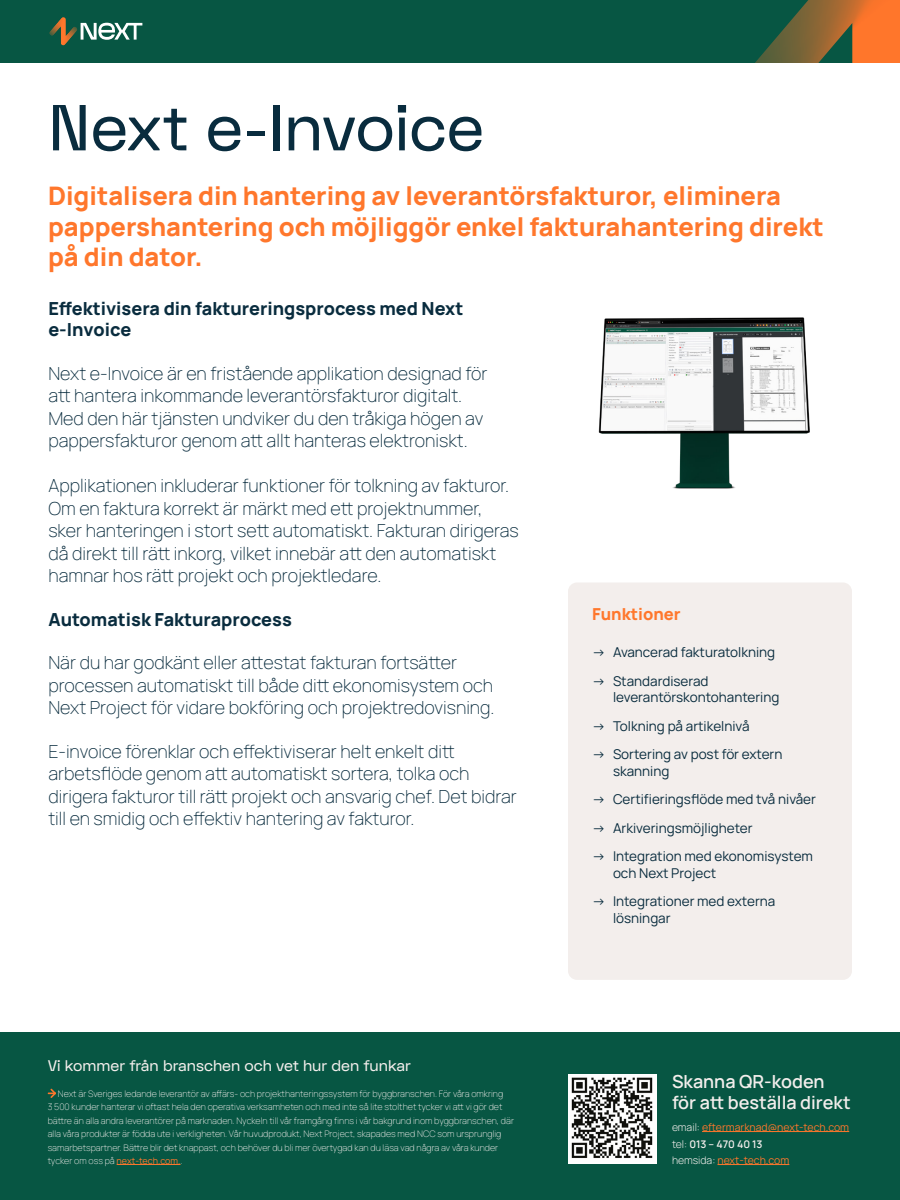
<style>
.page{position:relative;width:900px;height:1200px;background:#fff}
.page>*{position:absolute;margin:0;border:0;box-sizing:border-box;transform-origin:0 0}
.H1_-_Title{font:63px "FK Display Regular Alt";color:#092c3e}
.H2_-_Title_Subheader{font:800 25.5px/30.6px "Manrope";color:#ff772c}
.P_-_Body{font:200 18px/22.5px "Manrope";color:#092c3e}
.H3_-_Body_Header{font:800 18px/21px "Manrope";color:#092c3e}
.t1{font:600 18px/21px "Manrope";color:#f3eeec}
.P_-_Body-2{font:800 18px "Manrope";color:#092c3e}
.H3_-_Body_Header-2{font:800 16.5px "Manrope";color:#ff772c}
.H_-_About_Next_Small{font:15px "FK Display Regular Alt";color:#f3eeec}
.t2{font:13.5px/16.5px "Manrope";color:#092c3e}
.t3{font:10.5px/16.5px "Manrope";color:#ff772c}
.P_-_About_Next_Small{font:200 9px/13.5px "Manrope";color:#f3eeec}
.s1{font-weight:400;color:#ff772c}
.s2{font-weight:300;color:#f3eeec}
.s3{font-weight:600;color:#f3eeec}
</style>
<div class="page">
<div style="left:0;top:1032px;width:900px;height:168px;background:#075643"></div>
<div style="left:0;top:0;width:900px;height:62px;background:#075643"></div>
<img style="left:756px;top:0;width:144px;height:62px">
<hr style="left:117px;top:1164px;width:64px;height:1px;background:#ff772c">
<svg style="left:48px;top:1089px;width:8px;height:9px"></svg>
<div style="left:568px;top:1075px;width:88px;height:89px;background:#fff"></div>
<img style="left:571px;top:1077px;width:82px;height:81px">
<hr style="left:702px;top:1131px;width:147px;height:1px;background:#ff772c">
<hr style="left:717px;top:1164px;width:72px;height:1px;background:#ff772c">
<div style="left:568px;top:582px;width:284px;height:398px;background:#f3eeec;border-radius:9px"></div>
<img style="left:598px;top:317px;width:212px;height:172px">
<img style="left:49px;top:17px;width:28px;height:29px">
<svg style="left:81px;top:23px;width:61px;height:17px"></svg>
<p class="H1_-_Title" style="left:48px;top:81px;width:438px">Next e-Invoice</p>
<p class="H2_-_Title_Subheader" style="left:48px;top:178px;width:777px">Digitalisera din hantering av leverantörsfakturor, eliminera pappershantering och möjliggör enkel fakturahantering direkt på din dator.</p>
<p class="H3_-_Body_Header" style="left:48px;top:296px;width:417px">Effektivisera din faktureringsprocess med Next e-Invoice</p>
<p class="P_-_Body" style="left:48px;top:361px;width:441px">Next e-Invoice är en fristående applikation designad för att hantera inkommande leverantörsfakturor digitalt.<br>Med den här tjänsten undviker du den tråkiga högen av pappersfakturor genom att allt hanteras elektroniskt.</p>
<p class="P_-_Body" style="left:48px;top:474px;width:472px">Applikationen inkluderar funktioner för tolkning av fakturor.<br>Om en faktura korrekt är märkt med ett projektnummer, sker hanteringen i stort sett automatiskt. Fakturan dirigeras då direkt till rätt inkorg, vilket innebär att den automatiskt hamnar hos rätt projekt och projektledare.</p>
<p class="P_-_Body-2" style="left:48px;top:603px;width:245px">Automatisk Fakturaprocess</p>
<p class="P_-_Body" style="left:48px;top:651px;width:448px">När du har godkänt eller attestat fakturan fortsätter processen automatiskt till både ditt ekonomisystem och<br>Next Project för vidare bokföring och projektredovisning.</p>
<p class="P_-_Body" style="left:48px;top:739px;width:470px">E-invoice förenklar och effektiviserar helt enkelt ditt arbetsflöde genom att automatiskt sortera, tolka och dirigera fakturor till rätt projekt och ansvarig chef. Det bidrar till en smidig och effektiv hantering av fakturor.</p>
<p class="H_-_About_Next_Small" style="left:48px;top:1055px;width:365px">Vi kommer från branschen och vet hur den funkar</p>
<p class="P_-_About_Next_Small" style="left:48px;top:1086px;width:468px;text-indent:10px">Next är Sveriges ledande leverantör av affärs- och projekthanteringssystem för byggbranschen. För våra omkring<br>3 500 kunder hanterar vi oftast hela den operativa verksamheten och med inte så lite stolthet tycker vi att vi gör det bättre än alla andra leverantörer på marknaden. Nyckeln till vår framgång finns i vår bakgrund inom byggbranschen, där alla våra produkter är födda ute i verkligheten. Vår huvudprodukt, Next Project, skapades med NCC som ursprunglig samarbetspartner. Bättre blir det knappast, och behöver du bli mer övertygad kan du läsa vad några av våra kunder tycker om oss på <span class="s1">next-tech.com.</span>.</p>
<p class="H3_-_Body_Header-2" style="left:592px;top:600px;width:90px">Funktioner</p>
<p class="t2" style="left:592px;top:643px;width:185px">→ Avancerad fakturatolkning</p>
<p class="t2" style="left:613px;top:672px;width:168px;text-indent:-21px">→ Standardiserad leverantörskontohantering</p>
<p class="t2" style="left:592px;top:717px;width:159px">→ Tolkning på artikelnivå</p>
<p class="t2" style="left:613px;top:745px;width:171px;text-indent:-21px">→ Sortering av post för extern skanning</p>
<p class="t2" style="left:592px;top:790px;width:226px">→ Certifieringsflöde med två nivåer</p>
<p class="t2" style="left:592px;top:819px;width:162px">→ Arkiveringsmöjligheter</p>
<p class="t2" style="left:613px;top:847px;width:201px;text-indent:-21px">→ Integration med ekonomisystem och Next Project</p>
<p class="t2" style="left:613px;top:892px;width:164px;text-indent:-21px">→ Integrationer med externa lösningar</p>
<p class="t1" style="left:672px;top:1069px;width:180px">Skanna QR-koden för att beställa direkt</p>
<p class="t3" style="left:672px;top:1118px;width:179px"><span class="s2">email:</span> eftermarknad@next-tech.com <span class="s2">tel:</span> <span class="s3">013 – 470 40 13<br></span><span class="s2">hemsida:</span> next-tech.com</p>
</div>
